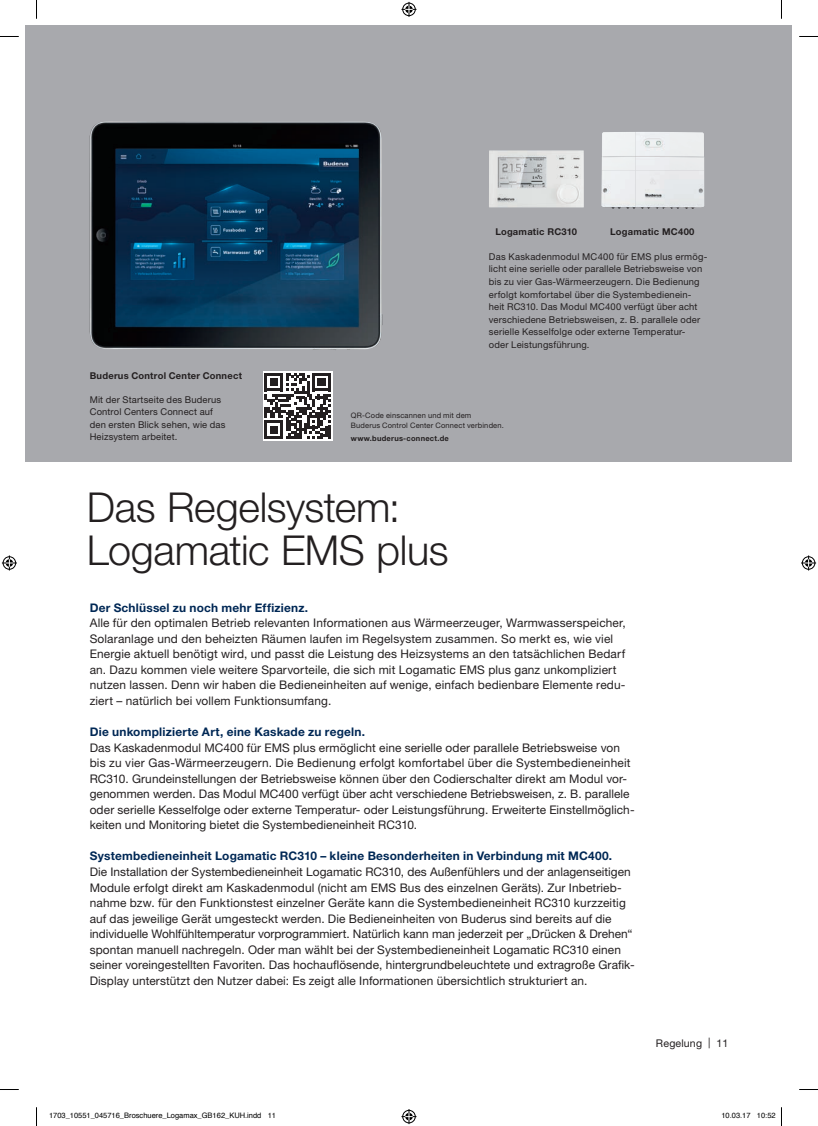
<style>
.page{position:relative;width:818px;height:1126px;background:#fff}
.page>*{position:absolute;margin:0;border:0;box-sizing:border-box;transform-origin:0 0}
.t1{font:300 41.25px/43.8px "Helvetica Neue LT Pro";letter-spacing:-.01em;color:#231f20}
.t2{font:11.88px/15.5px "Helvetica Neue LT Pro";letter-spacing:.01em;color:#231f20}
.t3{font:700 11.88px "Helvetica Neue LT Pro";letter-spacing:.015em;color:#002855}
.t4{font:10.62px "Helvetica Neue LT Pro";letter-spacing:.015em;color:#231f20}
.t5{font:9.38px/12.5px "Helvetica Neue LT Pro";letter-spacing:.02em;color:#231f20}
.t6{font:700 9.38px "Helvetica Neue LT Pro";letter-spacing:.025em;color:#231f20}
.t7{font:7.5px "Helvetica";color:#000}
.t8{font:7.5px/10px "Helvetica Neue LT Pro";letter-spacing:.025em;color:#231f20}
.t9{font:700 7.5px "Helvetica Neue LT Pro";letter-spacing:.035em;color:#231f20}
</style>
<div class="page">
<div style="left:26px;top:26px;width:765px;height:436px;background:#a8a9ad"></div>
<img style="left:601px;top:132px;width:102px;height:77px">
<img style="left:89px;top:121px;width:293px;height:229px">
<img style="left:489px;top:150px;width:94px;height:57px">
<svg style="left:263px;top:371px;width:69px;height:69px"></svg>
<svg style="left:264px;top:373px;width:66px;height:66px;background:#7d7a7b"></svg>
<svg style="left:0;top:36px;width:19px;height:1px"></svg>
<svg style="left:799px;top:36px;width:18px;height:1px"></svg>
<svg style="left:0;top:1089px;width:19px;height:1px"></svg>
<svg style="left:799px;top:1089px;width:18px;height:1px"></svg>
<svg style="left:36px;top:0;width:1px;height:19px"></svg>
<svg style="left:36px;top:1107px;width:1px;height:18px"></svg>
<svg style="left:401px;top:2px;width:15px;height:15px"></svg>
<svg style="left:401px;top:1109px;width:15px;height:14px"></svg>
<svg style="left:2px;top:555px;width:15px;height:15px"></svg>
<svg style="left:801px;top:555px;width:14px;height:15px"></svg>
<p class="t6" style="left:90px;top:372px;width:154px">Buderus Control Center Connect</p>
<p class="t5" style="left:90px;top:394px;width:137px">Mit der Startseite des Buderus<br>Control Centers Connect auf den ersten Blick sehen, wie das<br>Heizsystem arbeitet.</p>
<p class="t6" style="left:609px;top:228px;width:86px">Logamatic MC400</p>
<p class="t6" style="left:495px;top:228px;width:83px">Logamatic RC310</p>
<p class="t5" style="left:488px;top:251px;width:220px">Das Kaskadenmodul MC400 für EMS plus ermög&shy;licht eine serielle oder parallele Betriebsweise von bis zu vier Gas-Wärmeerzeugern. Die Bedienung erfolgt komfortabel über die Systembedienein&shy;heit RC310. Das Modul MC400 verfügt über acht verschiedene Betriebsweisen, z. B. parallele oder serielle Kesselfolge oder externe Temperatur&shy;oder Leistungsführung.</p>
<p class="t8" style="left:350px;top:411px;width:154px">QR-Code einscannen und mit dem<br>Buderus Control Center Connect verbinden.</p>
<p class="t9" style="left:350px;top:435px;width:99px">www.buderus-connect.de</p>
<h1 class="t1" style="left:87px;top:489px;width:363px">Das Regelsystem:<br>Logamatic EMS plus</h1>
<p class="t3" style="left:90px;top:603px;width:220px">Der Schlüssel zu noch mehr Effizienz.</p>
<p class="t2" style="left:90px;top:616px;width:537px">Alle für den optimalen Betrieb relevanten Informationen aus Wärmeerzeuger, Warmwasserspeicher, Solaranlage und den beheizten Räumen laufen im Regelsystem zusammen. So merkt es, wie viel Energie aktuell benötigt wird, und passt die Leistung des Heizsystems an den tatsächlichen Bedarf an. Dazu kommen viele weitere Sparvorteile, die sich mit Logamatic EMS plus ganz unkompliziert nutzen lassen. Denn wir haben die Bedieneinheiten auf wenige, einfach bedienbare Elemente redu&shy;ziert – natürlich bei vollem Funktionsumfang.</p>
<p class="t3" style="left:90px;top:727px;width:276px">Die unkomplizierte Art, eine Kaskade zu regeln.</p>
<p class="t2" style="left:90px;top:740px;width:546px">Das Kaskadenmodul MC400 für EMS plus ermöglicht eine serielle oder parallele Betriebsweise von bis zu vier Gas-Wärmeerzeugern. Die Bedienung erfolgt komfortabel über die Systembedieneinheit RC310. Grundeinstellungen der Betriebsweise können über den Codierschalter direkt am Modul vor&shy;genommen werden. Das Modul MC400 verfügt über acht verschiedene Betriebsweisen, z. B. parallele oder serielle Kesselfolge oder externe Temperatur- oder Leistungsführung. Erweiterte Einstellmöglich&shy;keiten und Monitoring bietet die Systembedieneinheit RC310.</p>
<p class="t3" style="left:90px;top:851px;width:523px">Systembedieneinheit Logamatic RC310 – kleine Besonderheiten in Verbindung mit MC400.</p>
<p class="t2" style="left:90px;top:865px;width:546px">Die Installation der Systembedieneinheit Logamatic RC310, des Außenfühlers und der anlagenseitigen Module erfolgt direkt am Kaskadenmodul (nicht am EMS Bus des einzelnen Geräts). Zur Inbetrieb&shy;nahme bzw. für den Funktionstest einzelner Geräte kann die Systembedieneinheit RC310 kurzzeitig auf das jeweilige Gerät umgesteckt werden. Die Bedieneinheiten von Buderus sind bereits auf die individuelle Wohlfühl temperatur vorprogrammiert. Natürlich kann man jederzeit per „Drücken &amp; Drehen“ spontan manuell nachregeln. Oder man wählt bei der Systembedieneinheit Logamatic RC310 einen seiner voreingestellten Favoriten. Das hochauflösende, hintergrundbeleuchtete und extragroße Grafik-Display unterstützt den Nutzer dabei: Es zeigt alle Informationen übersichtlich strukturiert an.</p>
<p class="t4" style="left:655px;top:1039px;width:74px">Regelung | 11</p>
<p class="t7" style="left:49px;top:1109px;width:228px">1703_10551_045716_Broschuere_Logamax_GB162_KUH.indd 11</p>
<p class="t7" style="left:721px;top:1109px;width:56px">10.03.17 10:52</p>
</div>
